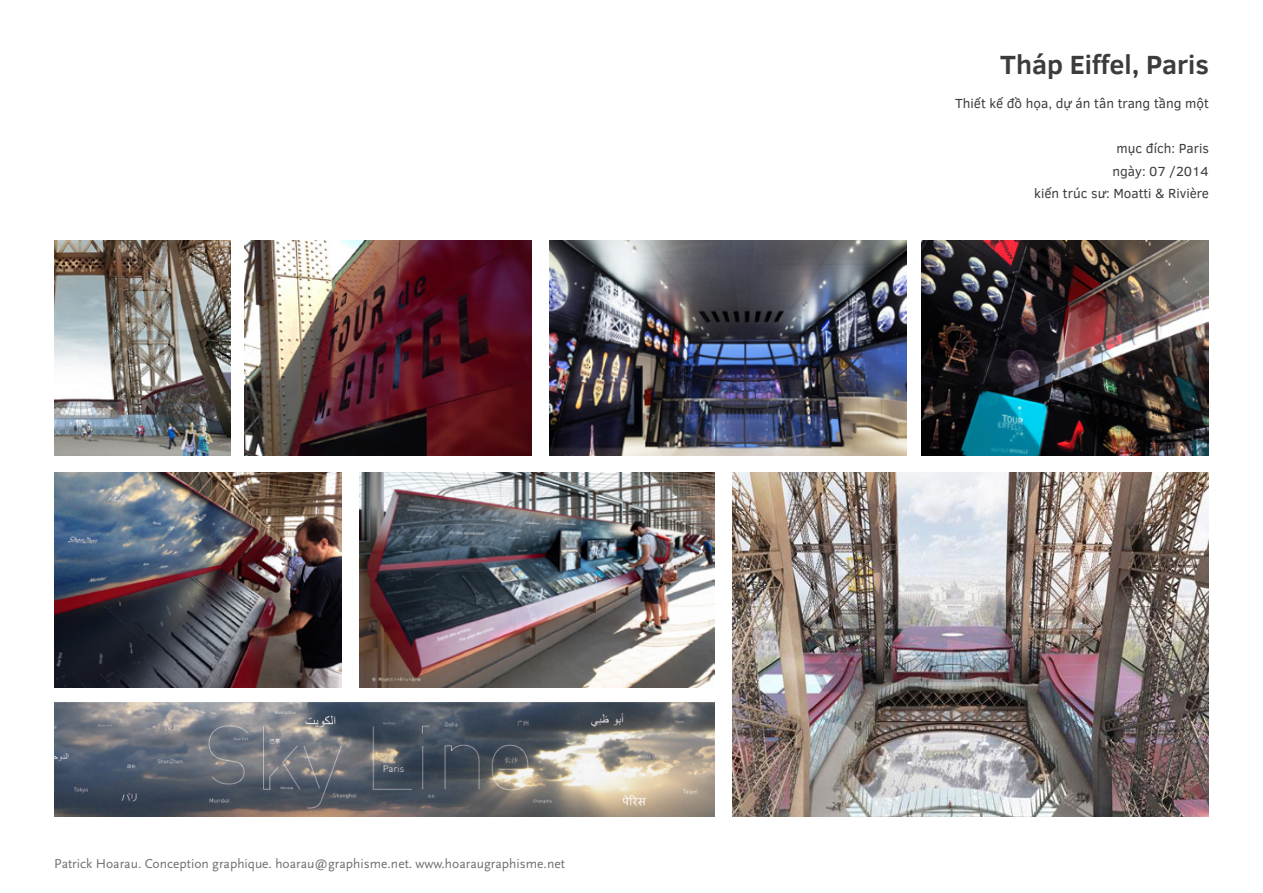
<style>
.page{position:relative;width:1263px;height:893px;background:#fff}
.page>*{position:absolute;margin:0;border:0;box-sizing:border-box;transform-origin:0 0}
.t1{font:700 27px "Clear Sans";color:#3c3c3b}
.t2{font:13.5px/22.5px "Clear Sans";color:#3c3c3b;text-align:right}
.t3{font:13.5px "Scala Sans Regular LF";color:#706f6f}
</style>
<div class="page">
<img style="left:732px;top:472px;width:477px;height:344px">
<img style="left:54px;top:702px;width:661px;height:114px">
<img style="left:549px;top:240px;width:357px;height:216px">
<img style="left:360px;top:472px;width:355px;height:216px">
<img style="left:244px;top:240px;width:287px;height:216px">
<img style="left:55px;top:472px;width:287px;height:216px">
<img style="left:922px;top:240px;width:287px;height:216px">
<img style="left:55px;top:240px;width:175px;height:216px">
<p class="t3" style="left:54px;top:856px;width:512px">Patrick Hoarau. Conception graphique. hoarau@graphisme.net. www.hoaraugraphisme.net</p>
<h1 class="t1" style="left:1000px;top:45px;width:210px">Tháp Eiffel, Paris</h1>
<p class="t2" style="left:955px;top:92px;width:255px">Thiết kế đồ họa, dự án tân trang tầng một</p>
<p class="t2" style="left:1034px;top:137px;width:176px">mục đích: Paris<br>ngày: 07 /2014<br>kiến trúc sư: Moatti &amp; Rivière</p>
</div>
